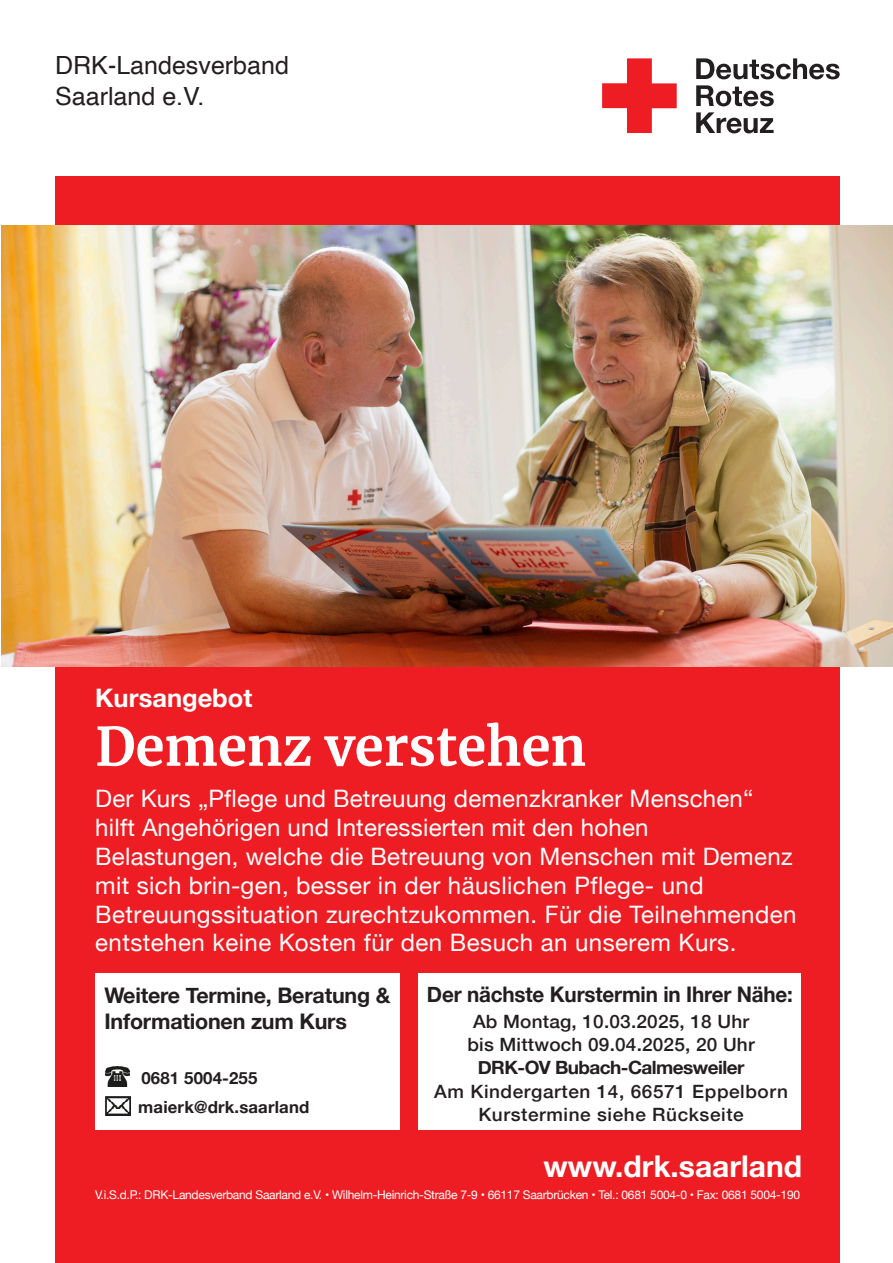
<style>
.page{position:relative;width:893px;height:1263px;background:#fff}
.page>*{position:absolute;margin:0;border:0;box-sizing:border-box;transform-origin:0 0}
.t1{font:700 52.95px "Merriweather";letter-spacing:-.005em;color:#fff}
.t2{font:700 30px "Helvetica Neue";color:#fff}
.t3{font:700 25.5px "Helvetica Neue";color:#fff}
.t4{font:25.05px "Helvetica";color:#231f20}
.t5{font:24px/28.8px "Helvetica Neue";letter-spacing:.015em;color:#fff}
.t6{font:700 21.45px "Helvetica Neue";letter-spacing:-.01em;color:#231f20}
.t7{font:700 21.45px "Helvetica Neue";letter-spacing:-.01em;color:#231f20;scale:.96 1}
.t8{font:500 18.3px/23.4px "Helvetica Neue";letter-spacing:.03em;color:#231f20;text-align:center;scale:1.04 1}
.t9{font:500 18.3px "Helvetica Neue";letter-spacing:.01em;color:#231f20;scale:1.04 1}
.t10{font:700 18.3px "Helvetica Neue";letter-spacing:-.03em;color:#231f20;scale:1.04 1}
.t11{font:700 16.8px "Helvetica Neue";letter-spacing:.01em;color:#231f20}
.t12{font:12px "Helvetica Neue";letter-spacing:-.02em;color:#fff}
</style>
<div class="page">
<div style="left:55px;top:176px;width:785px;height:1087px;background:#ee1d23"></div>
<svg style="left:696px;top:58px;width:144px;height:75px"></svg>
<svg style="left:602px;top:58px;width:75px;height:75px"></svg>
<div style="left:95px;top:974px;width:305px;height:156px;background:#fff"></div>
<img style="left:105px;top:1067px;width:25px;height:20px">
<img style="left:105px;top:1096px;width:25px;height:19px">
<div style="left:418px;top:974px;width:382px;height:156px;background:#fff"></div>
<img style="left:1px;top:226px;width:892px;height:440px">
<p class="t4" style="left:55px;top:46px;width:235px">DRK-Landesverband</p>
<p class="t4" style="left:55px;top:76px;width:151px">Saarland e.V.</p>
<p class="t3" style="left:95px;top:678px;width:159px">Kursangebot</p>
<p class="t1" style="left:95px;top:710px;width:493px">Demenz verstehen</p>
<p class="t5" style="left:95px;top:786px;width:703px">Der Kurs „Pflege und Betreuung demenzkranker Menschen“ hilft Angehörigen und Interessierten mit den hohen Belastungen, welche die Betreuung von Menschen mit Demenz mit sich brin-gen, besser in der häuslichen Pflege- und Betreuungssituation zurechtzukommen. Für die Teilnehmenden entstehen keine Kosten für den Besuch an unserem Kurs.</p>
<p class="t6" style="left:104px;top:978px;width:287px">Weitere Termine, Beratung &amp;</p>
<p class="t6" style="left:104px;top:1005px;width:244px">Informationen zum Kurs</p>
<p class="t11" style="left:142px;top:1064px;width:117px">0681 5004-255</p>
<p class="t11" style="left:138px;top:1094px;width:173px">maierk@drk.saarland</p>
<p class="t7" style="left:427px;top:977px;width:383px">Der nächste Kurstermin in Ihrer Nähe:</p>
<p class="t9" style="left:473px;top:1006px;width:267px">Ab Montag, 10.03.2025, 18 Uhr</p>
<p class="t9" style="left:467px;top:1030px;width:278px">bis Mittwoch 09.04.2025, 20 Uhr</p>
<p class="t10" style="left:478px;top:1053px;width:258px">DRK-OV Bubach-Calmesweiler</p>
<p class="t8" style="left:434px;top:1078px;width:342px">Am Kindergarten 14, 66571 Eppelborn<br>Kurstermine siehe Rückseite</p>
<p class="t2" style="left:543px;top:1143px;width:260px">www.drk.saarland</p>
<p class="t12" style="left:95px;top:1186px;width:706px">V.i.S.d.P.: DRK-Landesverband Saarland e.V. • Wilhelm-Heinrich-Straße 7-9 • 66117 Saarbrücken • Tel.: 0681 5004-0 • Fax: 0681 5004-190</p>
</div>
